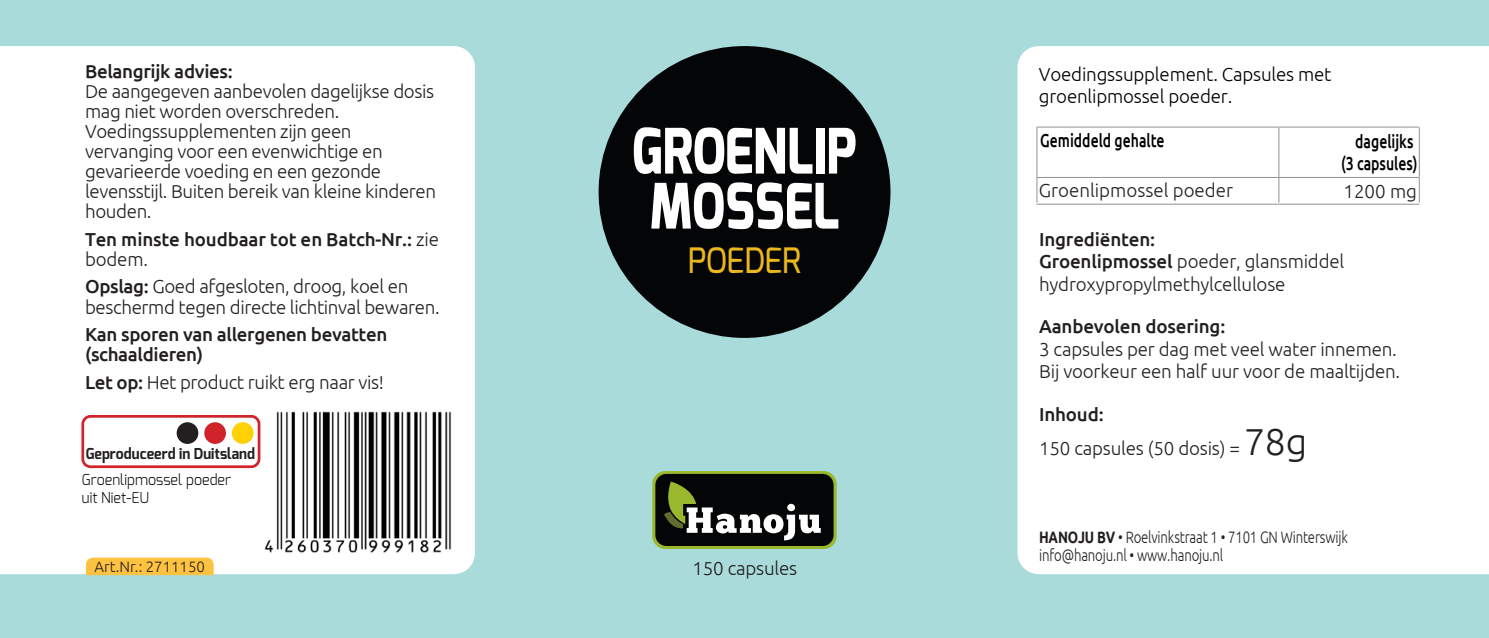
<style>
.page{position:relative;width:1489px;height:638px;background:#fff}
.page>*{position:absolute;margin:0;border:0;box-sizing:border-box;transform-origin:0 0}
.t1{font:800 62.5px/55px "Exo";color:#fff;scale:.8 1}
.t2{font:500 35px "Exo";letter-spacing:-.02em;color:#ecb71c;scale:.9 1}
.t3{font:300 18.75px/20px "Ubuntu";letter-spacing:-.02em;color:#231f20}
.t4{font:500 18.75px/20px "Ubuntu";letter-spacing:-.02em;color:#231f20}
.t5{font:300 18.75px/22.5px "Ubuntu";letter-spacing:-.01em;color:#000}
.t6{font:500 18.75px "Ubuntu";color:#000;scale:.75 1}
.t7{font:300 18.75px "Ubuntu";color:#231f20}
.t8{font:300 16.5px/17.5px "Ubuntu";letter-spacing:-.01em;color:#231f20;scale:.8 1}
.t9{font:300 15px/17.2px "Exo";color:#000;scale:.95 1}
.t10{font:700 15px "Exo";color:#231f20;scale:.95 1}
.t11{font:300 15px "Ubuntu";color:#231f20}
.s1{font-weight:300}
.s2{font-weight:500}
.s3{font-size:37.5px}
.s4{font-weight:700}
</style>
<div class="page">
<div style="left:0;top:0;width:1488px;height:638px;background:#a8dbd9"></div>
<div style="left:0;top:46px;width:475px;height:528px;background:#fff"></div>
<div style="left:1017px;top:46px;width:471px;height:528px;background:#fff"></div>
<svg style="left:652px;top:471px;width:184px;height:78px;background:#94b130"></svg>
<div style="left:655px;top:474px;width:178px;height:72px;background:#030507;border-radius:11px"></div>
<svg style="left:664px;top:481px;width:156px;height:59px"></svg>
<svg style="left:86px;top:557px;width:128px;height:18px;background:#fdc449"></svg>
<div style="left:598px;top:46px;width:292px;height:292px;background:#030507;border-radius:50%"></div>
<div style="left:302px;top:440px;width:158px;height:124px;background:#fff"></div>
<img style="left:262px;top:411px;width:198px;height:149px">
<div style="left:81px;top:415px;width:179px;height:53px;border:3px solid #d1232a;border-radius:8px"></div>
<div style="left:177px;top:422px;width:21px;height:22px;background:#231f20;border-radius:50%"></div>
<div style="left:204px;top:422px;width:22px;height:22px;background:#d1232a;border-radius:50%"></div>
<div style="left:232px;top:422px;width:21px;height:22px;background:#fed105;border-radius:50%"></div>
<hr style="left:1036px;top:127px;width:242px;height:1px;background:#939598">
<hr style="left:1036px;top:128px;width:1px;height:49px;background:#939598">
<hr style="left:1278px;top:127px;width:141px;height:1px;background:#939598">
<hr style="left:1278px;top:128px;width:1px;height:49px;background:#939598">
<hr style="left:1418px;top:128px;width:1px;height:49px;background:#939598">
<hr style="left:1036px;top:177px;width:242px;height:1px;background:#939598">
<svg style="left:1036px;top:178px;width:1px;height:25px"></svg>
<hr style="left:1278px;top:177px;width:141px;height:1px;background:#939598">
<svg style="left:1278px;top:178px;width:1px;height:25px"></svg>
<svg style="left:1418px;top:178px;width:1px;height:25px"></svg>
<hr style="left:1036px;top:204px;width:242px;height:1px;background:#939598">
<hr style="left:1278px;top:204px;width:141px;height:1px;background:#939598">
<p class="t4" style="left:85px;top:61px;width:149px">Belangrijk advies:</p>
<p class="t3" style="left:85px;top:81px;width:352px">De aangegeven aanbevolen dagelijkse dosis mag niet worden overschreden.<br>Voedingssupplementen zijn geen vervanging voor een evenwichtige en gevarieerde voeding en een gezonde levensstijl. Buiten bereik van kleine kinderen houden.</p>
<p class="t4" style="left:85px;top:229px;width:355px">Ten minste houdbaar tot en Batch-Nr.: <span class="s1">zie bodem.</span></p>
<p class="t3" style="left:85px;top:276px;width:356px"><span class="s2">Opslag:</span> Goed afgesloten, droog, koel en beschermd tegen directe lichtinval bewaren.</p>
<p class="t4" style="left:85px;top:324px;width:304px">Kan sporen van allergenen bevatten (schaaldieren)</p>
<p class="t3" style="left:85px;top:371px;width:300px"><span class="s2">Let op:</span> Het product ruikt erg naar vis!</p>
<p class="t10" style="left:86px;top:444px;width:180px">Geproduceerd in Duitsland</p>
<p class="t9" style="left:82px;top:471px;width:159px">Groenlipmossel poeder uit Niet-EU</p>
<h1 class="t1" style="left:632px;top:124px;width:283px">GROENLIP<br>MOSSEL</h1>
<h2 class="t2" style="left:688px;top:238px;width:127px">POEDER</h2>
<p class="t11" style="left:94px;top:557px;width:112px">Art.Nr.: 2711150</p>
<p class="t3" style="left:692px;top:557px;width:106px">150 capsules</p>
<p class="t5" style="left:1038px;top:62px;width:294px">Voedingssupplement. Capsules met groenlipmossel poeder.</p>
<p class="t6" style="left:1040px;top:129px;width:167px">Gemiddeld gehalte</p>
<p class="t6" style="left:1354px;top:129px;width:79px">dagelijks</p>
<p class="t6" style="left:1340px;top:152px;width:104px">(3 capsules)</p>
<p class="t7" style="left:1038px;top:179px;width:196px">Groenlipmossel poeder</p>
<p class="t3" style="left:1343px;top:181px;width:75px">1200 mg</p>
<p class="t3" style="left:1039px;top:227px;width:307px;line-height:22.5px"><span class="s2">Ingrediënten:<br>Groenlipmossel</span> poeder, glansmiddel hydroxypropylmethylcellulose</p>
<p class="t4" style="left:1039px;top:316px;width:188px">Aanbevolen dosering:</p>
<p class="t3" style="left:1039px;top:337px;width:362px;line-height:22.5px">3 capsules per dag met veel water innemen.<br>Bij voorkeur een half uur voor de maaltijden.</p>
<p class="t3" style="left:1039px;top:396px;width:269px;line-height:34.2px"><span class="s2">Inhoud:<br></span>150 capsules (50 dosis) = <span class="s3">78g</span></p>
<p class="t8" style="left:1039px;top:528px;width:387px"><span class="s4">HANOJU BV</span> • Roelvinkstraat 1 • 7101 GN Winterswijk info@hanoju.nl • www.hanoju.nl</p>
</div>
